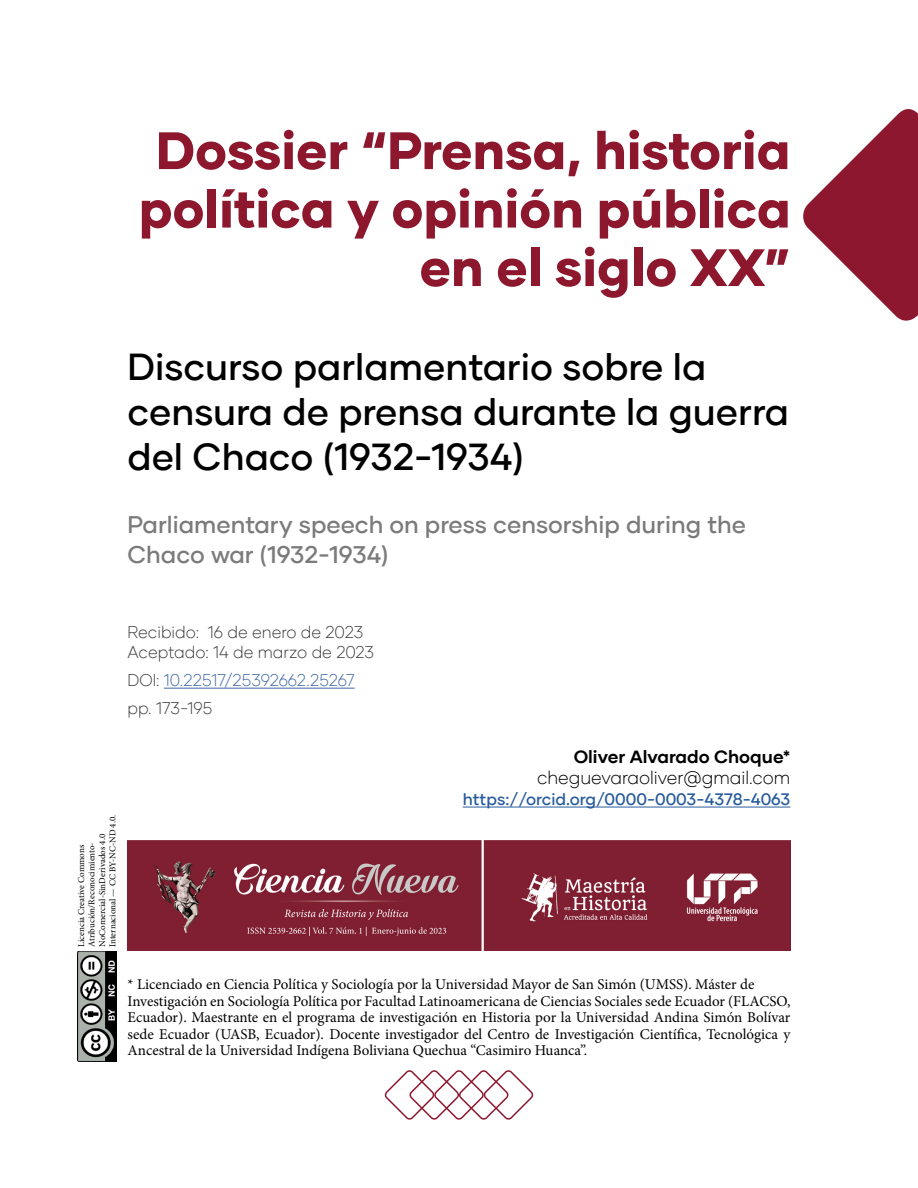
<style>
.page{position:relative;width:918px;height:1188px;background:#fff}
.page>*{position:absolute;margin:0;border:0;box-sizing:border-box;transform-origin:0 0}
.t1{font:800 52.5px/58.5px "Gilmer";color:#8d172d;text-align:right}
.t2{font:500 37.5px/45px "Gilmer";color:#000}
.t3{font:500 24px/30px "Gilmer";color:#7c7b7b}
.t4{font:300 18px "Gilmer";color:#000}
.t5{font:700 18px "Gilmer";color:#000}
.t6{font:300 16.5px/19.8px "Gilmer";color:#3c3c3b}
.t7{font:500 16.5px "Gilmer";color:#275b9b}
.t8{font:300 16.5px "Gilmer";color:#3f68a5}
.t9{font:15px/16.5px "Minion Pro";color:#000}
.t10{font:9px/10.5px "Minion Pro";color:#000}
.s1{color:#3c3c3b}
</style>
<div class="page">
<img style="left:128px;top:841px;width:662px;height:110px">
<svg style="left:803px;top:109px;width:115px;height:212px"></svg>
<svg style="left:384px;top:1070px;width:150px;height:50px"></svg>
<img style="left:78px;top:952px;width:38px;height:110px">
<hr style="left:164px;top:688px;width:191px;height:1px;background:#3f68a5">
<hr style="left:463px;top:807px;width:327px;height:1px;background:#275b9b">
<h1 class="t1" style="left:139px;top:121px;width:654px">Dossier “Prensa, historia política y opinión pública en el siglo XX”</h1>
<h2 class="t2" style="left:128px;top:344px;width:663px">Discurso parlamentario sobre la censura de prensa durante la guerra del Chaco (1932-1934)</h2>
<h3 class="t3" style="left:128px;top:509px;width:620px">Parliamentary speech on press censorship during the<br>Chaco war (1932-1934)</h3>
<p class="t6" style="left:128px;top:622px;width:248px">Recibido: 16 de enero de 2023<br>Aceptado: 14 de marzo de 2023</p>
<p class="t8" style="left:128px;top:670px;width:229px"><span class="s1">DOI:</span> 10.22517/25392662.25267</p>
<p class="t6" style="left:128px;top:698px;width:86px">pp. 173-195</p>
<p class="t10" style="left:76px;top:947px;width:134px;rotate:-90deg">Licencia Creative Commons<br>Atribución/Reconocimiento-<br>NoComercial-SinDerivados 4.0<br>Internacional — CC BY-NC-ND 4.0.</p>
<p class="t5" style="left:574px;top:745px;width:218px">Oliver Alvarado Choque*</p>
<p class="t4" style="left:537px;top:766px;width:255px">cheguevaraoliver@gmail.com</p>
<p class="t7" style="left:463px;top:788px;width:329px">https://orcid.org/0000-0003-4378-4063</p>
<p class="t9" style="left:128px;top:976px;width:664px">* Licenciado en Ciencia Política y Sociología por la Universidad Mayor de San Simón (UMSS). Máster de Investigación en Sociología Política por Facultad Latinoamericana de Ciencias Sociales sede Ecuador (FLACSO, Ecuador). Maestrante en el programa de investigación en Historia por la Universidad Andina Simón Bolívar sede Ecuador (UASB, Ecuador). Docente investigador del Centro de Investigación Científica, Tecnológica y Ancestral de la Universidad Indígena Boliviana Quechua “Casimiro Huanca”.</p>
</div>
